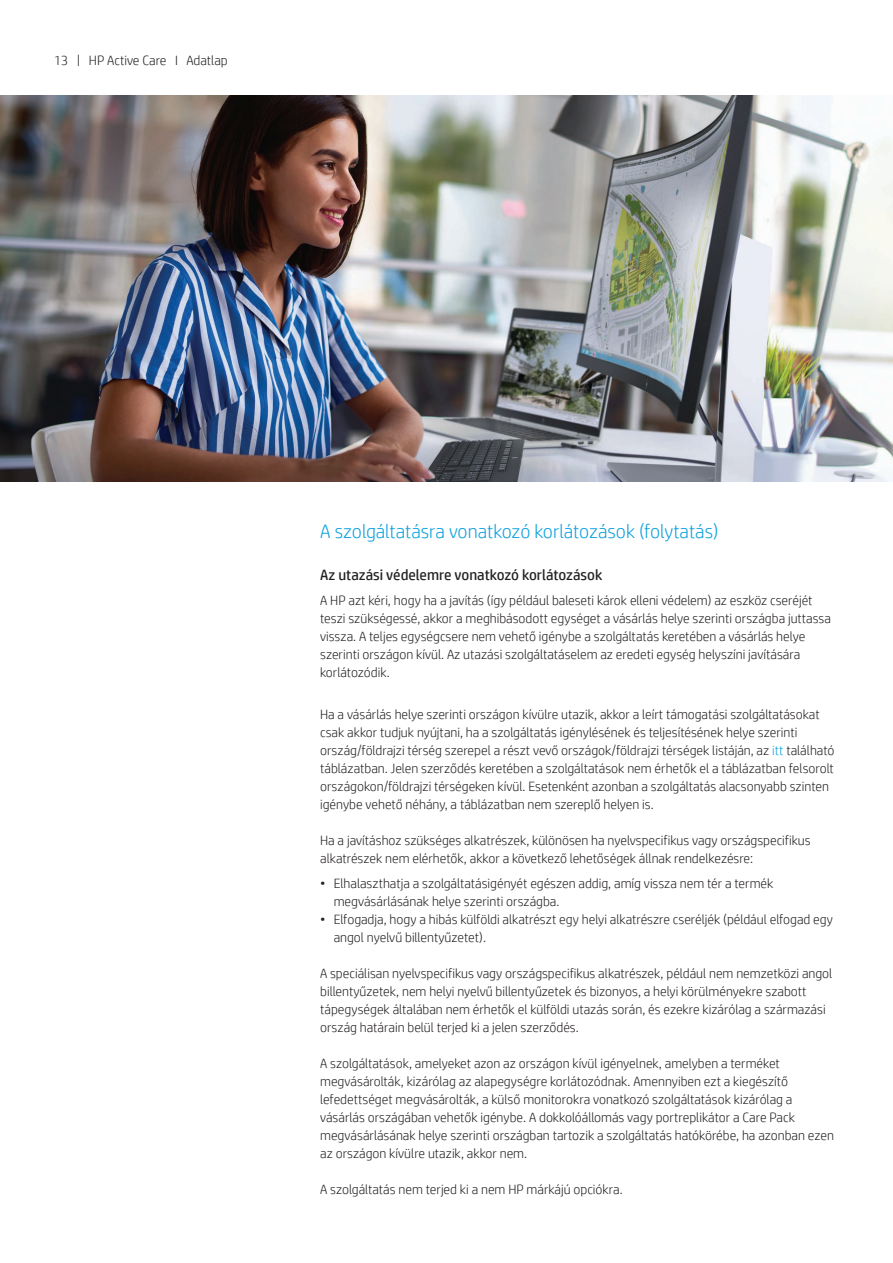
<style>
.page{position:relative;width:893px;height:1263px;background:#fff}
.page>*{position:absolute;margin:0;border:0;box-sizing:border-box;transform-origin:0 0}
.t1{font:300 19.5px "HP Simplified";color:#0ca0dd}
.t2{font:15px "HP Simplified";color:#231f20}
.t3{font:300 13.5px/18px "HP Simplified";color:#231f20}
.s1{color:#0ca0dd}
</style>
<div class="page">
<img style="left:0;top:96px;width:893px;height:385px">
<p class="t3" style="left:54px;top:51px;width:175px">13 | HP Active Care I Adatlap</p>
<h1 class="t1" style="left:320px;top:518px;width:400px">A szolgáltatásra vonatkozó korlátozások (folytatás)</h1>
<p class="t2" style="left:320px;top:565px;width:284px">Az utazási védelemre vonatkozó korlátozások</p>
<p class="t3" style="left:320px;top:591px;width:512px">A HP azt kéri, hogy ha a javítás (így például baleseti károk elleni védelem) az eszköz cseréjét teszi szükségessé, akkor a meghibásodott egységet a vásárlás helye szerinti országba juttassa vissza. A teljes egységcsere nem vehető igénybe a szolgáltatás keretében a vásárlás helye szerinti országon kívül. Az utazási szolgáltatáselem az eredeti egység helyszíni javítására korlátozódik.</p>
<p class="t3" style="left:320px;top:705px;width:516px">Ha a vásárlás helye szerinti országon kívülre utazik, akkor a leírt támogatási szolgáltatásokat csak akkor tudjuk nyújtani, ha a szolgáltatás igénylésének és teljesítésének helye szerinti ország/földrajzi térség szerepel a részt vevő országok/földrajzi térségek listáján, az <span class="s1">itt</span> található táblázatban. Jelen szerződés keretében a szolgáltatások nem érhetők el a táblázatban felsorolt országokon/földrajzi térségeken kívül. Esetenként azonban a szolgáltatás alacsonyabb szinten igénybe vehető néhány, a táblázatban nem szereplő helyen is.</p>
<p class="t3" style="left:320px;top:831px;width:492px">Ha a javításhoz szükséges alkatrészek, különösen ha nyelvspecifikus vagy országspecifikus alkatrészek nem elérhetők, akkor a következő lehetőségek állnak rendelkezésre:</p>
<p class="t3" style="left:334px;top:874px;width:441px;text-indent:-14px">• Elhalaszthatja a szolgáltatásigényét egészen addig, amíg vissza nem tér a termék megvásárlásának helye szerinti országba.</p>
<p class="t3" style="left:334px;top:910px;width:501px;text-indent:-14px">• Elfogadja, hogy a hibás külföldi alkatrészt egy helyi alkatrészre cseréljék (például elfogad egy angol nyelvű billentyűzetet).</p>
<p class="t3" style="left:320px;top:964px;width:514px">A speciálisan nyelvspecifikus vagy országspecifikus alkatrészek, például nem nemzetközi angol billentyűzetek, nem helyi nyelvű billentyűzetek és bizonyos, a helyi körülményekre szabott tápegységek általában nem érhetők el külföldi utazás során, és ezekre kizárólag a származási ország határain belül terjed ki a jelen szerződés.</p>
<p class="t3" style="left:320px;top:1054px;width:515px">A szolgáltatások, amelyeket azon az országon kívül igényelnek, amelyben a terméket megvásárolták, kizárólag az alapegységre korlátozódnak. Amennyiben ezt a kiegészítő lefedettséget megvásárolták, a külső monitorokra vonatkozó szolgáltatások kizárólag a vásárlás országában vehetők igénybe. A dokkolóállomás vagy portreplikátor a Care Pack megvásárlásának helye szerinti országban tartozik a szolgáltatás hatókörébe, ha azonban ezen az országon kívülre utazik, akkor nem.</p>
<p class="t3" style="left:320px;top:1180px;width:304px">A szolgáltatás nem terjed ki a nem HP márkájú opciókra.</p>
</div>
